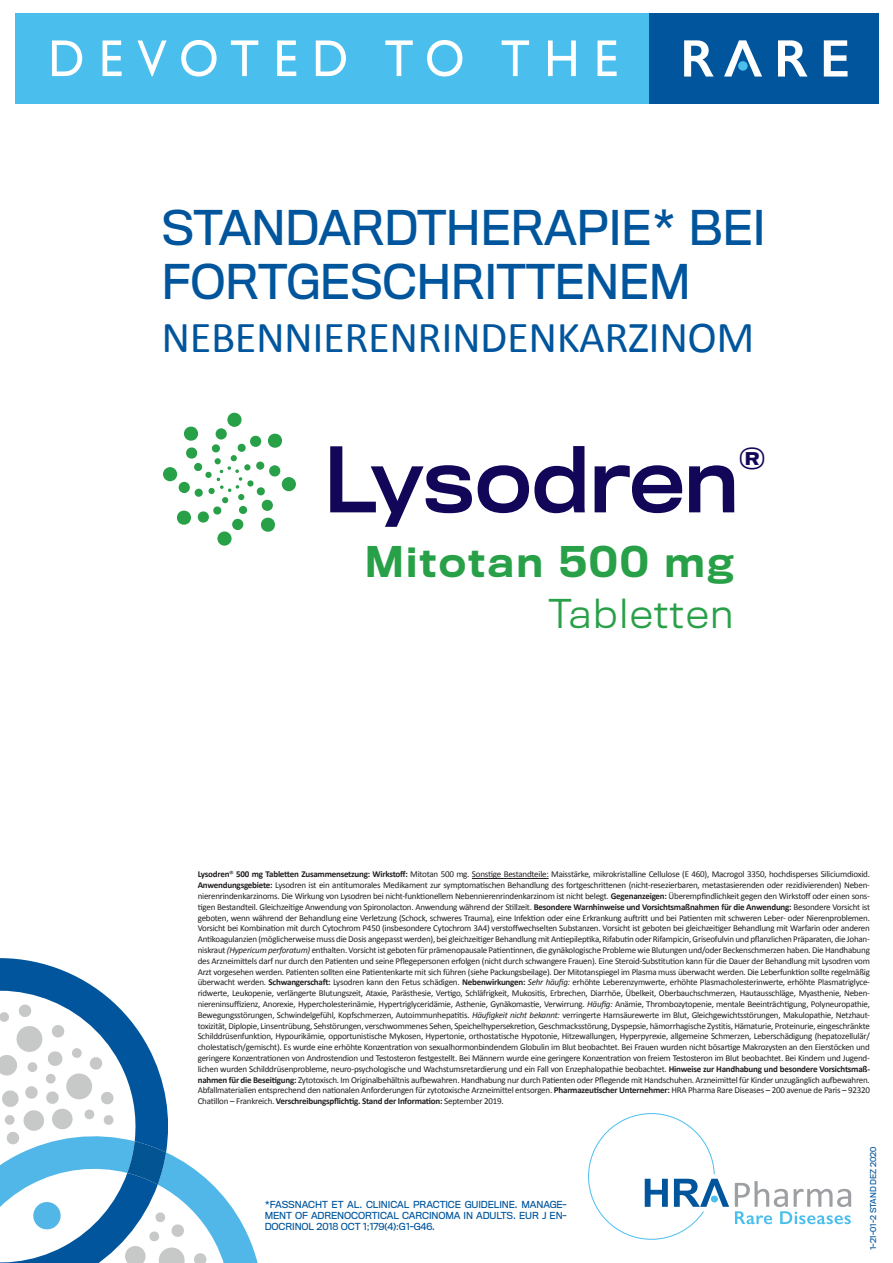
<style>
.page{position:relative;width:893px;height:1263px;background:#fff}
.page>*{position:absolute;margin:0;border:0;box-sizing:border-box;transform-origin:0 0}
.t1{font:83.55px "Titling Gothic FB Normal Standard";color:#110658}
.t2{font:44.4px/53.2px "Titling Gothic FB";letter-spacing:-.01em;color:#01559c}
.t3{font:44.4px "Calibri";letter-spacing:-.01em;color:#01559c}
.t4{font:500 39.3px "Titling Gothic FB Normal";letter-spacing:.06em;color:#28a048}
.t5{font:300 36.9px "Titling Gothic FB Normal";letter-spacing:.06em;color:#28a048}
.t6{font:35.85px "Titling Gothic FB Normal Standard";color:#110658}
.t7{font:9px/10.8px "Calibri";letter-spacing:-.025em;color:#231f20;text-align:justify}
.t8{font:9px/10.8px "Titling Gothic FB";letter-spacing:-.01em;color:#01559c;text-align:justify}
.t9{font:7.5px "Titling Gothic FB";letter-spacing:-.01em;color:#01559c}
.s1{font-weight:700}
.s2{font-style:italic}
</style>
<div class="page">
<svg style="left:588px;top:1113px;width:141px;height:127px"></svg>
<div style="left:711px;top:1195px;width:7px;height:7px;background:#4abfee;border-radius:50%"></div>
<svg style="left:735px;top:1181px;width:116px;height:43px"></svg>
<div style="left:649px;top:13px;width:230px;height:91px;background:#01559c"></div>
<div style="left:16px;top:13px;width:633px;height:91px;background:#4abfee"></div>
<svg style="left:52px;top:40px;width:565px;height:37px"></svg>
<svg style="left:684px;top:40px;width:163px;height:37px"></svg>
<svg style="left:0;top:958px;width:115px;height:46px;fill:#01559c"></svg>
<svg style="left:0;top:1004px;width:258px;height:259px"></svg>
<div style="left:227px;top:413px;width:15px;height:14px;background:#28a048;border-radius:50%"></div>
<div style="left:163px;top:467px;width:14px;height:14px;background:#28a048;border-radius:50%"></div>
<div style="left:217px;top:531px;width:15px;height:15px;background:#28a048;border-radius:50%"></div>
<div style="left:282px;top:477px;width:14px;height:14px;background:#28a048;border-radius:50%"></div>
<svg style="left:176px;top:426px;width:107px;height:106px"></svg>
<hr style="left:472px;top:878px;width:77px;height:1px;background:#231f20">
<h2 class="t2" style="left:162px;top:201px;width:605px">STANDARDTHERAPIE* BEI<br>FORTGESCHRITTENEM</h2>
<h2 class="t3" style="left:162px;top:310px;width:594px">NEBENNIERENRINDENKARZINOM</h2>
<h1 class="t1" style="left:324px;top:432px;width:417px">Lysodren</h1>
<h3 class="t6" style="left:739px;top:441px;width:28px">®</h3>
<h3 class="t4" style="left:365px;top:539px;width:370px">Mitotan 500 mg</h3>
<h3 class="t5" style="left:549px;top:593px;width:186px">Tabletten</h3>
<p class="t7" style="left:198px;top:869px;width:674px"><span class="s1">Lysodren</span>® <span class="s1">500 mg Tabletten Zusammensetzung: Wirkstoff:</span> Mitotan 500 mg. Sonstige Bestandteile: Maisstärke, mikrokristalline Cellulose (E 460), Macrogol 3350, hochdisperses Siliciumdioxid.<br><span class="s1">Anwendungsgebiete:</span> Lysodren ist ein antitumorales Medikament zur symptomatischen Behandlung des fortgeschrittenen (nicht-resezierbaren, metastasierenden oder rezidivierenden) Neben&shy;nierenrindenkarzinoms. Die Wirkung von Lysodren bei nicht-funktionellem Nebennierenrindenkarzinom ist nicht belegt. <span class="s1">Gegenanzeigen:</span> Überempfindlichkeit gegen den Wirkstoff oder einen sons&shy;tigen Bestandteil. Gleichzeitige Anwendung von Spironolacton. Anwendung während der Stillzeit. <span class="s1">Besondere Warnhinweise und Vorsichtsmaßnahmen für die Anwendung:</span> Besondere Vorsicht ist geboten, wenn während der Behandlung eine Verletzung (Schock, schweres Trauma), eine Infektion oder eine Erkrankung auftritt und bei Patienten mit schweren Leber- oder Nierenproblemen.<br>Vorsicht bei Kombination mit durch Cytochrom P450 (insbesondere Cytochrom 3A4) verstoffwechselten Substanzen. Vorsicht ist geboten bei gleichzeitiger Behandlung mit Warfarin oder anderen Antikoagulanzien (möglicherweise muss die Dosis angepasst werden), bei gleichzeitiger Behandlung mit Antiepileptika, Rifabutin oder Rifampicin, Griseofulvin und pflanzlichen Präparaten, die Johan&shy;niskraut <span class="s2">(Hypericum perforatum)</span> enthalten. Vorsicht ist geboten für prämenopausale Patientinnen, die gynäkologische Probleme wie Blutungen und/oder Beckenschmerzen haben. Die Handhabung des Arzneimittels darf nur durch den Patienten und seine Pflegepersonen erfolgen (nicht durch schwangere Frauen). Eine Steroid-Substitution kann für die Dauer der Behandlung mit Lysodren vom Arzt vorgesehen werden. Patienten sollten eine Patientenkarte mit sich führen (siehe Packungsbeilage). Der Mitotanspiegel im Plasma muss überwacht werden. Die Leberfunktion sollte regelmäßig überwacht werden. <span class="s1">Schwangerschaft:</span> Lysodren kann den Fetus schädigen. <span class="s1">Nebenwirkungen:</span> <span class="s2">Sehr häufig:</span> erhöhte Leberenzymwerte, erhöhte Plasmacholesterinwerte, erhöhte Plasmatriglyce&shy;ridwerte, Leukopenie, verlängerte Blutungszeit, Ataxie, Parästhesie, Vertigo, Schläfrigkeit, Mukositis, Erbrechen, Diarrhöe, Übelkeit, Oberbauchschmerzen, Hautausschläge, Myasthenie, Neben&shy;niereninsuffizienz, Anorexie, Hypercholesterinämie, Hypertriglyceridämie, Asthenie, Gynäkomastie, Verwirrung. <span class="s2">Häufig:</span> Anämie, Thrombozytopenie, mentale Beeinträchtigung, Polyneuropathie, Bewegungsstörungen, Schwindelgefühl, Kopfschmerzen, Autoimmunhepatitis. <span class="s2">Häufigkeit nicht bekannt:</span> verringerte Harnsäurewerte im Blut, Gleichgewichtsstörungen, Makulopathie, Netzhaut&shy;toxizität, Diplopie, Linsentrübung, Sehstörungen, verschwommenes Sehen, Speichelhypersekretion, Geschmacksstörung, Dyspepsie, hämorrhagische Zystitis, Hämaturie, Proteinurie, eingeschränkte Schilddrüsenfunktion, Hypourikämie, opportunistische Mykosen, Hypertonie, orthostatische Hypotonie, Hitzewallungen, Hyperpyrexie, allgemeine Schmerzen, Leberschädigung (hepatozellulär/ cholestatisch/gemischt). Es wurde eine erhöhte Konzentration von sexualhormonbindendem Globulin im Blut beobachtet. Bei Frauen wurden nicht bösartige Makrozysten an den Eierstöcken und geringere Konzentrationen von Androstendion und Testosteron festgestellt. Bei Männern wurde eine geringere Konzentration von freiem Testosteron im Blut beobachtet. Bei Kindern und Jugend&shy;lichen wurden Schilddrüsenprobleme, neuro-psychologische und Wachstumsretardierung und ein Fall von Enzephalopathie beobachtet. <span class="s1">Hinweise zur Handhabung und besondere Vorsichtsmaß&shy;nahmen für die Beseitigung:</span> Zytotoxisch. Im Originalbehältnis aufbewahren. Handhabung nur durch Patienten oder Pflegende mit Handschuhen. Arzneimittel für Kinder unzugänglich aufbewahren.<br>Abfallmaterialien entsprechend den nationalen Anforderungen für zytotoxische Arzneimittel entsorgen. <span class="s1">Pharmazeutischer Unternehmer:</span> HRA Pharma Rare Diseases – 200 avenue de Paris – 92320<br>Chatillon – Frankreich. <span class="s1">Verschreibungspflichtig. Stand der Information:</span> September 2019.</p>
<p class="t8" style="left:265px;top:1199px;width:304px">*FASSNACHT ET AL. CLINICAL PRACTICE GUIDELINE. MANAGE-MENT OF ADRENOCORTICAL CARCINOMA IN ADULTS. EUR J EN-DOCRINOL 2018 OCT 1;179(4):G1-G46.</p>
<p class="t9" style="left:869px;top:1250px;width:105px;rotate:-90deg">1-21-01-2 STAND DEZ 2020</p>
</div>
